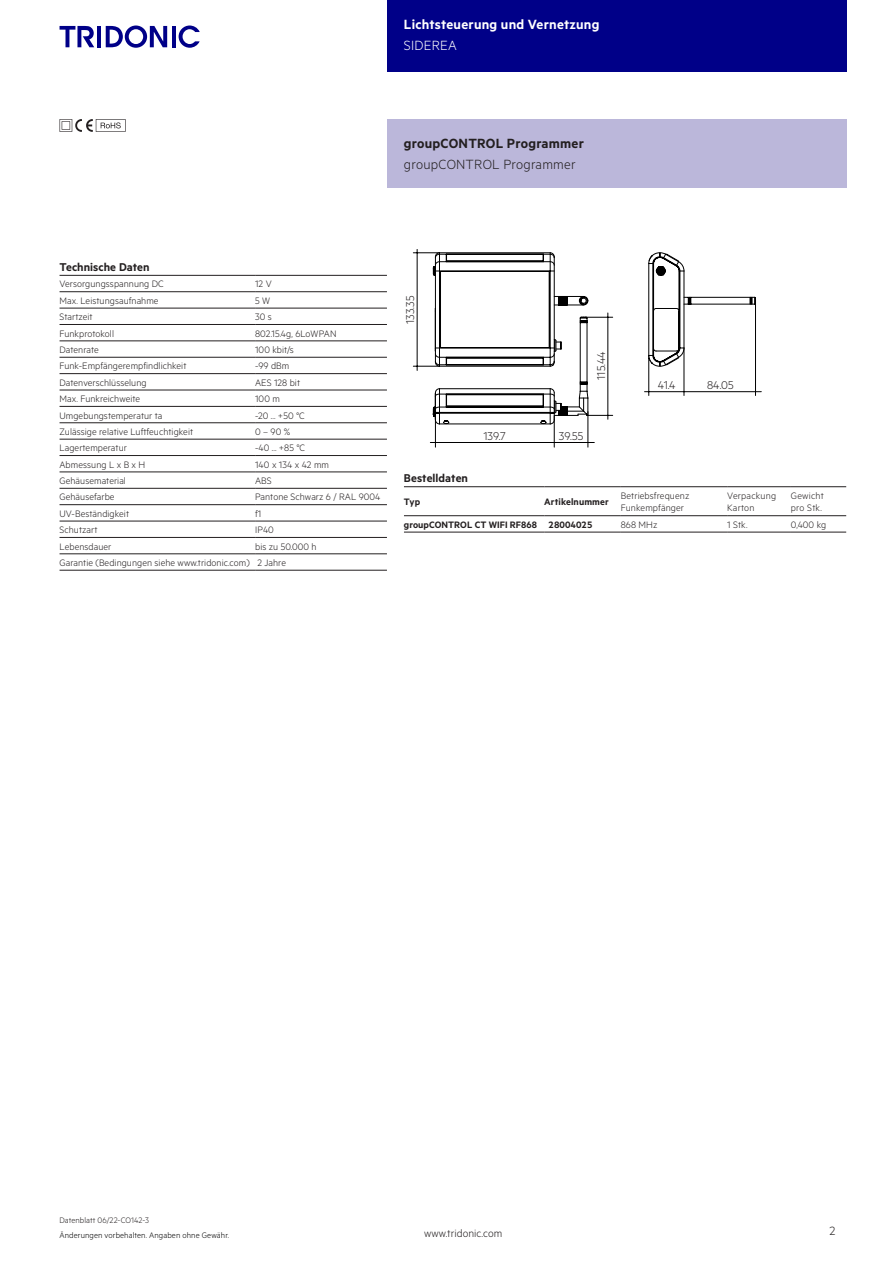
<style>
.page{position:relative;width:893px;height:1263px;background:#fff}
.page>*{position:absolute;margin:0;border:0;box-sizing:border-box;transform-origin:0 0}
.t1{font:15px "Tridonic Metric Print Semi";letter-spacing:.015em;color:#fff}
.t2{font:15px "Tridonic Metric Print Semi";letter-spacing:.015em;color:#231f20}
.t3{font:15px "Tridonic Metric Print Light";letter-spacing:.015em;color:#231f20}
.t4{font:15px "Tridonic Metric Print Light";letter-spacing:.015em;color:#fff}
.t5{font:13.5px "Tridonic Metric Print Light";color:#231f20}
.t6{font:12.75px "Tridonic Metric Print Light";color:#231f20}
.t7{font:12.75px "Tridonic Metric Print Semi";letter-spacing:.005em;color:#231f20}
.t8{font:12px "Tridonic Metric Print Light";letter-spacing:.005em;color:#231f20}
.t9{font:10.5px/12.6px "Tridonic Metric Print Light";letter-spacing:.005em;color:#231f20}
.t10{font:10.5px "Tridonic Metric Print Semi";letter-spacing:.005em;color:#231f20}
.t11{font:9px "Tridonic Metric Print Light";letter-spacing:.01em;color:#000}
.t12{font:9px "Tridonic Metric Print Light";letter-spacing:.005em;color:#231f20}
</style>
<div class="page">
<div style="left:387px;top:0;width:459px;height:72px;background:#008"></div>
<hr style="left:97px;top:26px;width:4px;height:21px;background:#008">
<svg style="left:106px;top:26px;width:61px;height:22px"></svg>
<hr style="left:172px;top:26px;width:3px;height:21px;background:#008">
<svg style="left:179px;top:26px;width:21px;height:22px"></svg>
<svg style="left:60px;top:26px;width:34px;height:21px"></svg>
<svg style="left:60px;top:119px;width:66px;height:13px"></svg>
<hr style="left:60px;top:553px;width:195px;height:1px;background:#231f20">
<hr style="left:255px;top:553px;width:132px;height:1px;background:#231f20">
<hr style="left:60px;top:275px;width:195px;height:1px;background:#231f20">
<hr style="left:255px;top:275px;width:132px;height:1px;background:#231f20">
<hr style="left:60px;top:291px;width:195px;height:1px;background:#231f20">
<hr style="left:255px;top:291px;width:132px;height:1px;background:#231f20">
<hr style="left:60px;top:570px;width:195px;height:1px;background:#231f20">
<hr style="left:255px;top:570px;width:132px;height:1px;background:#231f20">
<hr style="left:60px;top:324px;width:195px;height:1px;background:#231f20">
<hr style="left:60px;top:341px;width:195px;height:1px;background:#231f20">
<hr style="left:60px;top:357px;width:195px;height:1px;background:#231f20">
<hr style="left:60px;top:373px;width:195px;height:1px;background:#231f20">
<hr style="left:60px;top:390px;width:195px;height:1px;background:#231f20">
<hr style="left:60px;top:406px;width:195px;height:1px;background:#231f20">
<hr style="left:60px;top:422px;width:195px;height:1px;background:#231f20">
<hr style="left:60px;top:439px;width:195px;height:1px;background:#231f20">
<hr style="left:255px;top:324px;width:132px;height:1px;background:#231f20">
<hr style="left:255px;top:341px;width:132px;height:1px;background:#231f20">
<hr style="left:255px;top:357px;width:132px;height:1px;background:#231f20">
<hr style="left:255px;top:373px;width:132px;height:1px;background:#231f20">
<hr style="left:255px;top:390px;width:132px;height:1px;background:#231f20">
<hr style="left:255px;top:406px;width:132px;height:1px;background:#231f20">
<hr style="left:255px;top:422px;width:132px;height:1px;background:#231f20">
<hr style="left:255px;top:439px;width:132px;height:1px;background:#231f20">
<hr style="left:60px;top:308px;width:195px;height:1px;background:#231f20">
<hr style="left:60px;top:455px;width:195px;height:1px;background:#231f20">
<hr style="left:60px;top:472px;width:195px;height:1px;background:#231f20">
<hr style="left:60px;top:488px;width:195px;height:1px;background:#231f20">
<hr style="left:60px;top:504px;width:195px;height:1px;background:#231f20">
<hr style="left:60px;top:521px;width:195px;height:1px;background:#231f20">
<hr style="left:60px;top:537px;width:195px;height:1px;background:#231f20">
<hr style="left:255px;top:537px;width:132px;height:1px;background:#231f20">
<hr style="left:255px;top:308px;width:132px;height:1px;background:#231f20">
<hr style="left:255px;top:455px;width:132px;height:1px;background:#231f20">
<hr style="left:255px;top:472px;width:132px;height:1px;background:#231f20">
<hr style="left:255px;top:488px;width:132px;height:1px;background:#231f20">
<hr style="left:255px;top:504px;width:132px;height:1px;background:#231f20">
<hr style="left:255px;top:521px;width:132px;height:1px;background:#231f20">
<div style="left:387px;top:119px;width:459px;height:68px;background:#bbb7da"></div>
<svg style="left:413px;top:249px;width:348px;height:198px"></svg>
<svg style="left:433px;top:252px;width:322px;height:173px"></svg>
<hr style="left:608px;top:313px;width:1px;height:106px;background:#000">
<svg style="left:404px;top:516px;width:323px;height:16px"></svg>
<hr style="left:404px;top:532px;width:140px;height:1px;background:#231f20">
<hr style="left:544px;top:532px;width:77px;height:1px;background:#231f20">
<hr style="left:404px;top:515px;width:140px;height:1px;background:#231f20">
<hr style="left:544px;top:515px;width:77px;height:1px;background:#231f20">
<hr style="left:621px;top:515px;width:106px;height:1px;background:#231f20">
<hr style="left:727px;top:515px;width:64px;height:1px;background:#231f20">
<hr style="left:791px;top:515px;width:55px;height:1px;background:#231f20">
<hr style="left:621px;top:532px;width:106px;height:1px;background:#231f20">
<hr style="left:727px;top:532px;width:64px;height:1px;background:#231f20">
<hr style="left:791px;top:532px;width:55px;height:1px;background:#231f20">
<hr style="left:404px;top:486px;width:140px;height:1px;background:#231f20">
<hr style="left:544px;top:486px;width:77px;height:1px;background:#231f20">
<hr style="left:621px;top:486px;width:106px;height:1px;background:#231f20">
<hr style="left:727px;top:486px;width:64px;height:1px;background:#231f20">
<hr style="left:791px;top:486px;width:55px;height:1px;background:#231f20">
<h1 class="t1" style="left:404px;top:15px;width:197px">Lichtsteuerung und Vernetzung</h1>
<h1 class="t4" style="left:404px;top:37px;width:54px">SIDEREA</h1>
<h1 class="t2" style="left:404px;top:134px;width:181px">groupCONTROL Programmer</h1>
<h1 class="t3" style="left:404px;top:156px;width:173px">groupCONTROL Programmer</h1>
<p class="t7" style="left:60px;top:260px;width:91px">Technische Daten</p>
<p class="t9" style="left:60px;top:278px;width:106px">Versorgungsspannung DC</p>
<p class="t9" style="left:255px;top:278px;width:18px">12 V</p>
<p class="t9" style="left:60px;top:294px;width:101px">Max. Leistungsaufnahme</p>
<p class="t9" style="left:255px;top:294px;width:17px">5 W</p>
<p class="t9" style="left:60px;top:310px;width:35px">Startzeit</p>
<p class="t9" style="left:255px;top:310px;width:18px">30 s</p>
<p class="t9" style="left:60px;top:327px;width:56px">Funkprotokoll</p>
<p class="t9" style="left:255px;top:327px;width:83px">802.15.4g, 6LoWPAN</p>
<p class="t9" style="left:60px;top:343px;width:41px">Datenrate</p>
<p class="t9" style="left:255px;top:343px;width:40px">100 kbit/s</p>
<p class="t9" style="left:60px;top:359px;width:128px">Funk-Empfängerempfindlichkeit</p>
<p class="t9" style="left:255px;top:359px;width:36px">-99 dBm</p>
<p class="t9" style="left:60px;top:376px;width:89px">Datenverschlüsselung</p>
<p class="t9" style="left:255px;top:376px;width:46px">AES 128 bit</p>
<p class="t9" style="left:60px;top:392px;width:82px">Max. Funkreichweite</p>
<p class="t9" style="left:255px;top:392px;width:26px">100 m</p>
<p class="t9" style="left:60px;top:409px;width:104px">Umgebungstemperatur ta</p>
<p class="t9" style="left:255px;top:409px;width:51px">-20 ... +50 °C</p>
<p class="t9" style="left:60px;top:425px;width:135px">Zulässige relative Luftfeuchtigkeit</p>
<p class="t9" style="left:255px;top:425px;width:37px">0 – 90 %</p>
<p class="t9" style="left:60px;top:441px;width:69px">Lagertemperatur</p>
<p class="t9" style="left:255px;top:441px;width:52px">-40 ... +85 °C</p>
<p class="t9" style="left:60px;top:458px;width:87px">Abmessung L x B x H</p>
<p class="t9" style="left:255px;top:458px;width:75px">140 x 134 x 42 mm</p>
<p class="t9" style="left:60px;top:474px;width:68px">Gehäusematerial</p>
<p class="t9" style="left:255px;top:474px;width:18px">ABS</p>
<p class="t9" style="left:60px;top:490px;width:57px">Gehäusefarbe</p>
<p class="t9" style="left:255px;top:490px;width:127px">Pantone Schwarz 6 / RAL 9004</p>
<p class="t9" style="left:60px;top:507px;width:71px">UV-Beständigkeit</p>
<p class="t9" style="left:255px;top:507px;width:8px">f1</p>
<p class="t9" style="left:60px;top:523px;width:39px">Schutzart</p>
<p class="t9" style="left:255px;top:523px;width:20px">IP40</p>
<p class="t9" style="left:60px;top:540px;width:53px">Lebensdauer</p>
<p class="t9" style="left:60px;top:538px;width:259px;line-height:16.4px;text-indent:196px">bis zu 50.000 h<br>Garantie (Bedingungen siehe www.tridonic.com) 2 Jahre</p>
<p class="t6" style="left:403px;top:324px;width:30px;rotate:-90deg">133.35</p>
<p class="t6" style="left:483px;top:428px;width:24px">139.7</p>
<p class="t6" style="left:594px;top:380px;width:30px;rotate:-90deg">115.44</p>
<p class="t6" style="left:559px;top:428px;width:26px">39.55</p>
<p class="t6" style="left:658px;top:378px;width:19px">41.4</p>
<p class="t6" style="left:707px;top:378px;width:28px">84.05</p>
<p class="t7" style="left:404px;top:471px;width:66px">Bestelldaten</p>
<p class="t10" style="left:404px;top:496px;width:18px">Typ</p>
<p class="t10" style="left:544px;top:496px;width:66px">Artikelnummer</p>
<p class="t9" style="left:621px;top:489px;width:70px">Betriebsfrequenz<br>Funkempfänger</p>
<p class="t9" style="left:727px;top:489px;width:51px">Verpackung<br>Karton</p>
<p class="t9" style="left:791px;top:489px;width:34px">Gewicht pro Stk.</p>
<p class="t10" style="left:404px;top:518px;width:190px">groupCONTROL CT WIFI RF868 28004025</p>
<p class="t9" style="left:621px;top:518px;width:38px">868 MHz</p>
<p class="t9" style="left:727px;top:518px;width:22px">1 Stk.</p>
<p class="t9" style="left:791px;top:518px;width:37px">0,400 kg</p>
<p class="t12" style="left:60px;top:1215px;width:91px">Datenblatt 06/22-CO142-3</p>
<p class="t11" style="left:60px;top:1229px;width:171px">Änderungen vorbehalten. Angaben ohne Gewähr.</p>
<p class="t8" style="left:424px;top:1227px;width:80px">www.tridonic.com</p>
<p class="t5" style="left:829px;top:1223px;width:7px">2</p>
</div>
